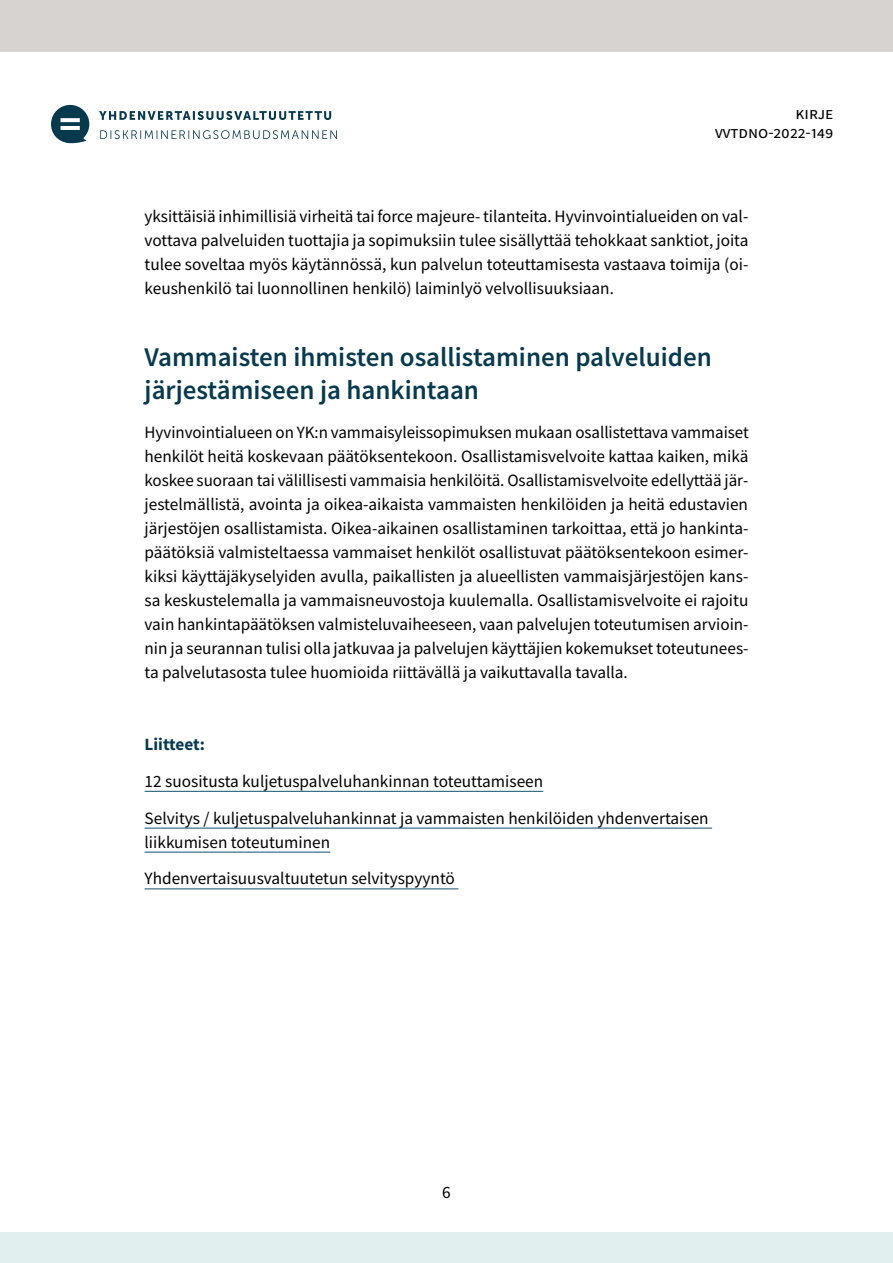
<style>
.page{position:relative;width:893px;height:1263px;background:#fff}
.page>*{position:absolute;margin:0;border:0;box-sizing:border-box;transform-origin:0 0}
.Alaotsikko_1_1_H2{font:600 27px/33px "Source Sans Pro";color:#083a4e}
.Leipis_tasapalsta_11pt_P{font:17.25px/24px "Source Sans Pro";color:#000;text-align:justify}
.Lähteet_suositukset{font:17.25px/24px "Source Sans Pro";color:#000}
.Suositukset_leipis{font:700 17.25px "Source Sans Pro";color:#083a4e}
</style>
<div class="page">
<div style="left:0;top:0;width:893px;height:51px;background:#d7d3d1"></div>
<svg style="left:51px;top:105px;width:39px;height:39px"></svg>
<svg style="left:100px;top:130px;width:237px;height:9px"></svg>
<svg style="left:99px;top:111px;width:232px;height:9px"></svg>
<div style="left:0;top:1233px;width:893px;height:30px;background:#e1f0ee"></div>
<hr style="left:145px;top:791px;width:398px;height:1px;background:#2b637c">
<hr style="left:145px;top:827px;width:567px;height:2px;background:#2b637c">
<hr style="left:145px;top:851px;width:185px;height:2px;background:#2b637c">
<hr style="left:145px;top:888px;width:313px;height:1px;background:#2b637c">
<p class="Leipis_tasapalsta_11pt_P" style="left:715px;top:103px;width:120px;line-height:19.5px;text-align:right">kirje<br>VVTDno-2022-149</p>
<p class="Leipis_tasapalsta_11pt_P" style="left:145px;top:204px;width:605px">yksittäisiä inhimillisiä virheitä tai force majeure- tilanteita. Hyvinvointialueiden on val&shy;vottava palveluiden tuottajia ja sopimuksiin tulee sisällyttää tehokkaat sanktiot, joita tulee soveltaa myös käytännössä, kun palvelun toteuttamisesta vastaava toimija (oi&shy;keushenkilö tai luonnollinen henkilö) laiminlyö velvollisuuksiaan.</p>
<h2 class="Alaotsikko_1_1_H2" style="left:145px;top:340px;width:569px">Vammaisten ihmisten osallistaminen palveluiden järjestämiseen ja hankintaan</h2>
<p class="Leipis_tasapalsta_11pt_P" style="left:145px;top:420px;width:606px">Hyvinvointialueen on YK:n vammaisyleissopimuksen mukaan osallistettava vammaiset henkilöt heitä koskevaan päätöksentekoon. Osallistamisvelvoite kattaa kaiken, mikä koskee suoraan tai välillisesti vammaisia henkilöitä. Osallistamisvelvoite edellyttää jär&shy;jestelmällistä, avointa ja oikea-aikaista vammaisten henkilöiden ja heitä edustavien järjestöjen osallistamista. Oikea-aikainen osallistaminen tarkoittaa, että jo hankinta&shy;päätöksiä valmisteltaessa vammaiset henkilöt osallistuvat päätöksentekoon esimer&shy;kiksi käyttäjäkyselyiden avulla, paikallisten ja alueellisten vammaisjärjestöjen kans&shy;sa keskustelemalla ja vammaisneuvostoja kuulemalla. Osallistamisvelvoite ei rajoitu vain hankintapäätöksen valmisteluvaiheeseen, vaan palvelujen toteutumisen arvioin&shy;nin ja seurannan tulisi olla jatkuvaa ja palvelujen käyttäjien kokemukset toteutunees&shy;ta palvelutasosta tulee huomioida riittävällä ja vaikuttavalla tavalla.</p>
<p class="Suositukset_leipis" style="left:145px;top:733px;width:62px">Liitteet:</p>
<p class="Lähteet_suositukset" style="left:145px;top:769px;width:400px">12 suositusta kuljetuspalveluhankinnan toteuttamiseen</p>
<p class="Lähteet_suositukset" style="left:145px;top:806px;width:566px">Selvitys / kuljetuspalveluhankinnat ja vammaisten henkilöiden yhdenvertaisen liikkumisen toteutuminen</p>
<p class="Lähteet_suositukset" style="left:145px;top:866px;width:312px">Yhdenvertaisuusvaltuutetun selvityspyyntö</p>
<p class="Leipis_tasapalsta_11pt_P" style="left:442px;top:1180px;width:10px">6</p>
</div>
